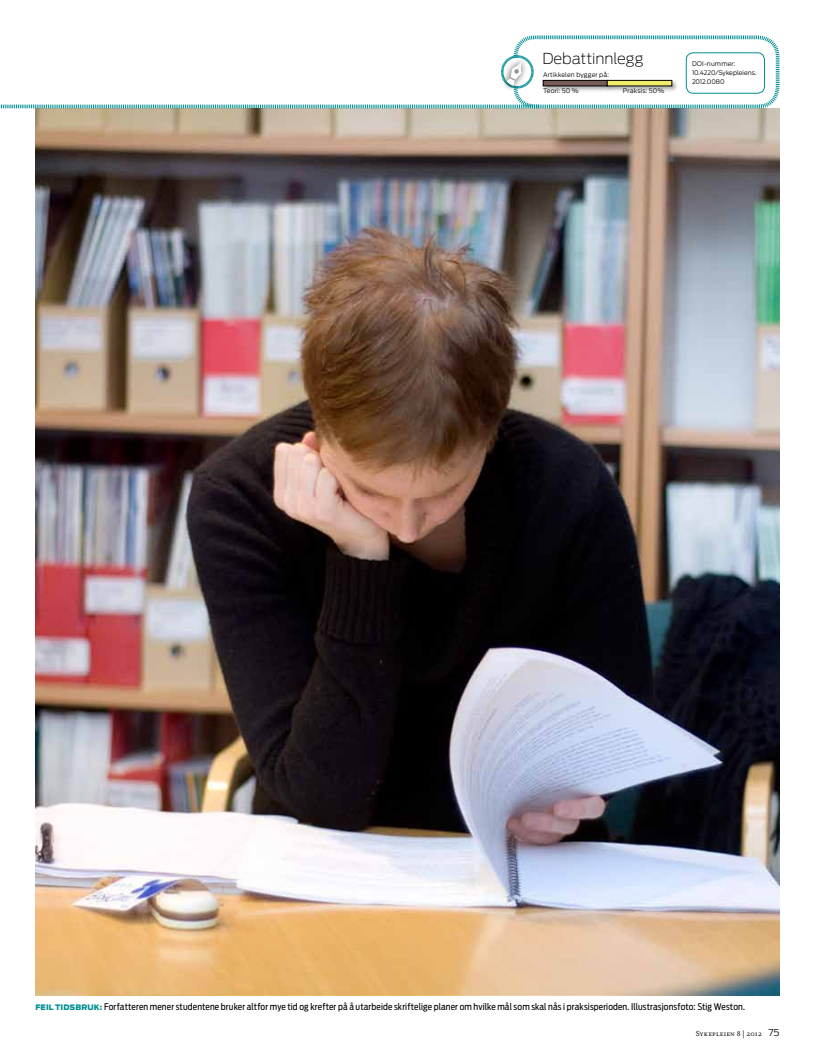
<style>
.page{position:relative;width:815px;height:1053px;background:#fff}
.page>*{position:absolute;margin:0;border:0;box-sizing:border-box;transform-origin:0 0}
.t1{font:200 15px "Antenna";letter-spacing:-.01em;color:#000}
.t2{font:9.12px "Antenna Cond";letter-spacing:.015em;color:#000}
.t3{font:8.12px "Whitman Small Caps Os F";letter-spacing:.02em;color:#000}
.t4{font:300 6.25px "Antenna";letter-spacing:.015em;color:#000}
.t5{font:300 6.25px/8.8px "Antenna";letter-spacing:-.02em;color:#000}
.s1{font-family:"Antenna";font-weight:900;font-size:7.5px;color:#008e93}
.s2{font-family:"Antenna";font-weight:300;font-size:9.38px}
</style>
<div class="page">
<img style="left:35px;top:109px;width:745px;height:886px">
<svg style="left:0;top:35px;width:780px;height:74px"></svg>
<h1 class="t1" style="left:542px;top:50px;width:103px">Debattinnlegg</h1>
<p class="t4" style="left:543px;top:70px;width:67px">Artikkelen bygger på:</p>
<p class="t4" style="left:543px;top:87px;width:37px">Teori: 50 %</p>
<p class="t4" style="left:623px;top:87px;width:43px">Praksis: 50%</p>
<p class="t4" style="left:692px;top:60px;width:45px">DOI-nummer:</p>
<p class="t5" style="left:692px;top:68px;width:66px">10.4220/Sykepleiens.<br>2012.0080</p>
<p class="t2" style="left:35px;top:1001px;width:711px"><span class="s1">FEI L TI DSBRU K:</span> Forfatteren mener studentene bruker altfor mye tid og krefter på å utarbeide skriftelige planer om hvilke mål som skal nås i praksisperioden. Illustrasjonsfoto: Stig Weston.</p>
<p class="t3" style="left:696px;top:1029px;width:85px">Sykepleien 8 | 2012 <span class="s2">75</span></p>
</div>
